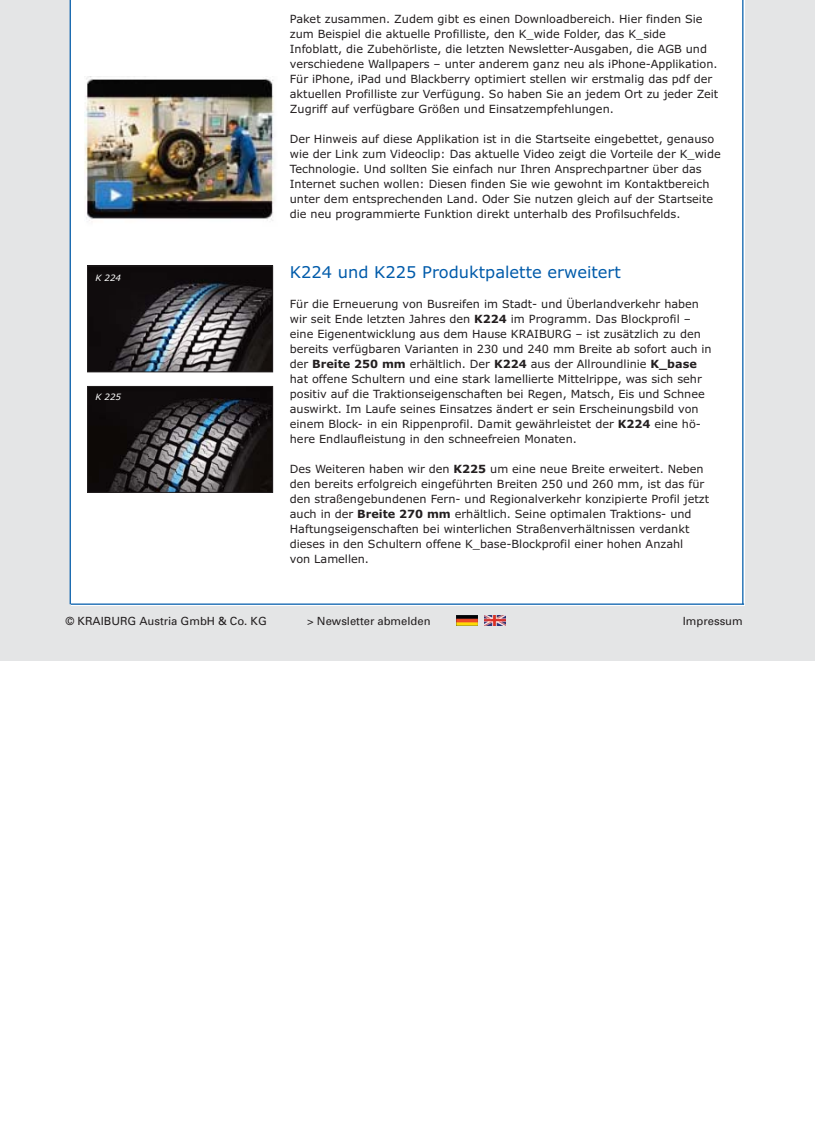
<style>
.page{position:relative;width:815px;height:1134px;background:#fff}
.page>*{position:absolute;margin:0;border:0;box-sizing:border-box;transform-origin:0 0}
.t1{font:16.25px "Verdana";color:#005baa}
.t2{font:11.25px/15px "Verdana";color:#231f20}
.t3{font:11.25px "Univers";color:#231f20}
.t4{font:italic 8.75px "Verdana";color:#fff}
.s1{font-weight:700}
</style>
<div class="page">
<div style="left:0;top:0;width:815px;height:661px;background:#e4e5e6"></div>
<div style="left:71px;top:0;width:673px;height:605px;background:#fff"></div>
<hr style="left:70px;top:0;width:1px;height:604px;background:#005baa">
<hr style="left:742px;top:0;width:1px;height:604px;background:#005baa">
<hr style="left:71px;top:603px;width:673px;height:2px;background:#005baa">
<img style="left:89px;top:268px;width:182px;height:102px">
<div style="left:87px;top:266px;width:186px;height:106px;border:1px solid #231f20"></div>
<img style="left:89px;top:388px;width:182px;height:103px">
<div style="left:87px;top:386px;width:186px;height:107px;border:1px solid #231f20"></div>
<img style="left:456px;top:615px;width:22px;height:10px">
<img style="left:484px;top:615px;width:22px;height:10px">
<img style="left:85px;top:76px;width:189px;height:145px">
<p class="t4" style="left:95px;top:273px;width:27px">K 224</p>
<p class="t4" style="left:95px;top:392px;width:27px">K 225</p>
<p class="t2" style="left:290px;top:12px;width:430px">Paket zusammen. Zudem gibt es einen Downloadbereich. Hier finden Sie zum Beispiel die aktuelle Profilliste, den K_wide Folder, das K_side Infoblatt, die Zubehörliste, die letzten Newsletter-Ausgaben, die AGB und verschiedene Wallpapers – unter anderem ganz neu als iPhone-Applikation.<br>Für iPhone, iPad und Blackberry optimiert stellen wir erstmalig das pdf der aktuellen Profilliste zur Verfügung. So haben Sie an jedem Ort zu jeder Zeit Zugriff auf verfügbare Größen und Einsatzempfehlungen.</p>
<p class="t2" style="left:290px;top:132px;width:432px">Der Hinweis auf diese Applikation ist in die Startseite eingebettet, genauso wie der Link zum Videoclip: Das aktuelle Video zeigt die Vorteile der K_wide Technologie. Und sollten Sie einfach nur Ihren Ansprechpartner über das Internet suchen wollen: Diesen finden Sie wie gewohnt im Kontaktbereich unter dem entsprechenden Land. Oder Sie nutzen gleich auf der Startseite die neu programmierte Funktion direkt unterhalb des Profilsuchfelds.</p>
<h1 class="t1" style="left:290px;top:265px;width:333px">K224 und K225 Produktpalette erweitert</h1>
<p class="t2" style="left:290px;top:297px;width:423px">Für die Erneuerung von Busreifen im Stadt- und Überlandverkehr haben wir seit Ende letzten Jahres den <span class="s1">K224</span> im Programm. Das Blockprofil – eine Eigenentwicklung aus dem Hause KRAIBURG – ist zusätzlich zu den bereits verfügbaren Varianten in 230 und 240 mm Breite ab sofort auch in der <span class="s1">Breite 250 mm</span> erhältlich. Der <span class="s1">K224</span> aus der Allroundlinie <span class="s1">K_base </span>hat offene Schultern und eine stark lamellierte Mittelrippe, was sich sehr positiv auf die Traktionseigenschaften bei Regen, Matsch, Eis und Schnee auswirkt. Im Laufe seines Einsatzes ändert er sein Erscheinungsbild von einem Block- in ein Rippenprofil. Damit gewährleistet der <span class="s1">K224</span> eine hö&shy;here Endlaufleistung in den schneefreien Monaten.</p>
<p class="t2" style="left:290px;top:462px;width:421px">Des Weiteren haben wir den <span class="s1">K225</span> um eine neue Breite erweitert. Neben den bereits erfolgreich eingeführten Breiten 250 und 260 mm, ist das für den straßengebundenen Fern- und Regionalverkehr konzipierte Profil jetzt auch in der <span class="s1">Breite 270 mm</span> erhältlich. Seine optimalen Traktions- und Haftungseigenschaften bei winterlichen Straßenverhältnissen verdankt dieses in den Schultern offene K_base-Blockprofil einer hohen Anzahl<br>von Lamellen.</p>
<p class="t3" style="left:66px;top:617px;width:203px">© KRAIBURG Austria GmbH &amp; Co. KG</p>
<p class="t3" style="left:307px;top:617px;width:125px">&gt; Newsletter abmelden</p>
<p class="t3" style="left:683px;top:617px;width:61px">Impressum</p>
</div>
